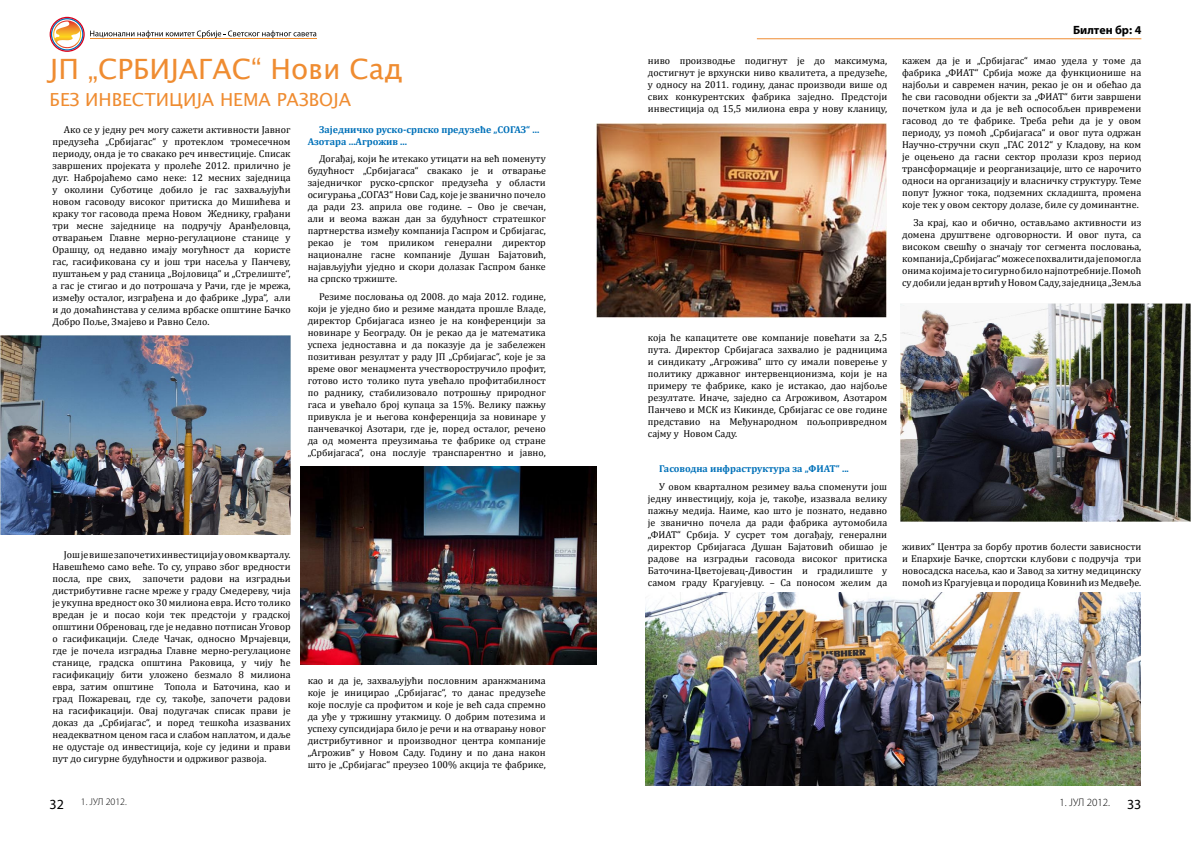
<style>
.page{position:relative;width:1191px;height:842px;background:#fff}
.page>*{position:absolute;margin:0;border:0;box-sizing:border-box;transform-origin:0 0}
.t1{font:28px "Lucida Sans Unicode";color:#ef8c31}
.t2{font:18px "Lucida Sans Unicode";color:#ef8c31}
.t3{font:14px "Myriad Pro";color:#000}
.t4{font:700 12px "Myriad Pro";color:#000}
.t5{font:300 11px "Myriad Pro";color:#000}
.t6{font:10px/12px "Cambria";color:#000;text-align:justify}
.t7{font:700 10px/12px "Cambria";color:#0071b9}
.t8{font:300 10px "Myriad Pro";color:#000}
.s1{font-weight:400;font-size:14px}
</style>
<div class="page">
<svg style="left:50px;top:17px;width:266px;height:35px"></svg>
<hr style="left:90px;top:39px;width:227px;height:1px;background:#ef8d30">
<hr style="left:757px;top:39px;width:384px;height:1px;background:#ef8c31">
<img style="left:645px;top:593px;width:495px;height:192px">
<img style="left:0;top:336px;width:291px;height:199px">
<img style="left:300px;top:467px;width:297px;height:197px">
<img style="left:596px;top:124px;width:290px;height:194px">
<img style="left:900px;top:304px;width:291px;height:218px">
<h1 class="t1" style="left:50px;top:47px;width:355px">ЈП „СРБИЈАГАС“ Нови Сад</h1>
<h2 class="t2" style="left:50px;top:85px;width:303px">БЕЗ ИНВЕСТИЦИЈА НЕМА РАЗВОЈА</h2>
<p class="t6" style="left:52px;top:123px;width:240px;text-indent:11px">Ако се у једну реч могу сажети активности Јавног предузећа „Србијагас“ у протеклом тромесечном периоду, онда је то свакако реч инвестиције. Списак завршених пројеката у пролеће 2012. прилично је дуг. Набројаћемо само неке: 12 месних заједница у околини Суботице добило је гас захваљујући новом гасоводу високог притиска до Мишићева и краку тог гасовода према Новом Жеднику, грађани три месне заједнице на подручју Аранђеловца, отварањем Главне мерно-регулационе станице у Орашцу, од недавно имају могућност да користе гас, гасификована су и још три насеља у Панчеву, пуштањем у рад станица „Војловица“ и „Стрелиште“, а гас је стигао и до потрошача у Рачи, где је мрежа, између осталог, изграђена и до фабрике „Јура“, али и до домаћинстава у селима врбаске општине Бачко Добро Поље, Змајево и Равно Село.</p>
<p class="t7" style="left:308px;top:123px;width:233px;text-indent:11px">Заједничко руско-српско предузеће „СОГАЗ“ ...<br>Азотара ...Агрожив ...</p>
<p class="t6" style="left:308px;top:153px;width:240px;text-indent:11px">Догађај, који ће итекако утицати на већ поменуту будућност „Србијагаса“ свакако је и отварање заједничког руско-српског предузећа у области осигурања „СОГАЗ“ Нови Сад, које је званично почело да ради 23. априла ове године. – Ово је свечан, али и веома важан дан за будућност стратешког партнерства између компанија Гаспром и Србијагас, рекао је том приликом генерални директор националне гасне компаније Душан Бајатовић, најављујући уједно и скори долазак Гаспром банке на српско тржиште.</p>
<p class="t6" style="left:308px;top:290px;width:240px;text-indent:11px">Резиме пословања од 2008. до маја 2012. године, који је уједно био и резиме мандата прошле Владе, директор Србијагаса изнео је на конференцији за новинаре у Београду. Он је рекао да је математика успеха једноставна и да показује да је забележен позитиван резултат у раду ЈП „Србијагас“, које је за време овог менаџмента учестворостручило профит, готово исто толико пута увећало профитабилност по раднику, стабилизовало потрошњу природног гаса и увећало број купаца за 15%. Велику пажњу привукла је и његова конференција за новинаре у панчевачкој Азотари, где је, поред осталог, речено да од момента преузимања те фабрике од стране „Србијагаса“, она послује транспарентно и јавно,</p>
<p class="t6" style="left:52px;top:549px;width:240px;text-indent:11px">Још је више започетих инвестиција у овом кварталу.<br>Навешћемо само веће. То су, управо због вредности посла, пре свих, започети радови на изградњи дистрибутивне гасне мреже у граду Смедереву, чија је укупна вредност око 30 милиона евра. Исто толико вредан је и посао који тек предстоји у градској општини Обреновац, где је недавно потписан Уговор о гасификацији. Следе Чачак, односно Мрчајевци, где је почела изградња Главне мерно-регулационе станице, градска општина Раковица, у чију ће гасификацију бити уложено безмало 8 милиона евра, затим општине Топола и Баточина, као и град Пожаревац, где су, такође, започети радови на гасификацији. Овај подугачак списак прави је доказ да „Србијагас“, и поред тешкоћа изазваних неадекватном ценом гаса и слабом наплатом, и даље не одустаје од инвестиција, које су једини и прави пут до сигурне будућности и одрживог развоја.</p>
<h3 class="t3" style="left:50px;top:795px;width:8px">32</h3>
<p class="t8" style="left:81px;top:796px;width:48px">1. ЈУЛ 2012.</p>
<p class="t6" style="left:308px;top:674px;width:240px">као и да је, захваљујући пословним аранжманима које је иницирао „Србијагас“, то данас предузеће које послује са профитом и које је већ сада спремно да уђе у тржишну утакмицу. О добрим потезима и успеху супсидијара било је речи и на отварању новог дистрибутивног и производног центра компаније „Агрожив“ у Новом Саду. Годину и по дана након што је „Србијагас“ преузео 100% акција те фабрике,</p>
<p class="t6" style="left:648px;top:55px;width:241px">ниво производње подигнут је до максимума, достигнут је врхунски ниво квалитета, а предузеће, у односу на 2011. годину, данас производи више од свих конкурентских фабрика заједно. Предстоји инвестиција од 15,5 милиона евра у нову кланицу,</p>
<p class="t4" style="left:1073px;top:22px;width:70px">Билтен бр: 4</p>
<p class="t6" style="left:902px;top:55px;width:241px">кажем да је и „Србијагас“ имао удела у томе да фабрика „ФИАТ“ Србија може да функционише на најбољи и савремен начин, рекао је он и обећао да ће сви гасоводни објекти за „ФИАТ“ бити завршени почетком јула и да је већ оспособљен привремени гасовод до те фабрике. Треба рећи да је у овом периоду, уз помоћ „Србијагаса“ и овог пута одржан Научно-стручни скуп „ГАС 2012“ у Кладову, на ком је оцењено да гасни сектор пролази кроз период трансформације и реорганизације, што се нарочито односи на организацију и власничку структуру. Теме попут Јужног тока, подземних складишта, промена које тек у овом сектору долазе, биле су доминантне.</p>
<p class="t6" style="left:902px;top:217px;width:241px;text-indent:11px">За крај, као и обично, остављамо активности из домена друштвене одговорности. И овог пута, са високом свешћу о значају тог сегмента пословања, компанија „Србијагас“ може се похвалити да је помогла онима којима је то сигурно било најпотребније. Помоћ су добили један вртић у Новом Саду, заједница „Земља</p>
<p class="t6" style="left:648px;top:331px;width:241px">која ће капацитете ове компаније повећати за 2,5 пута. Директор Србијагаса захвалио је радницима и синдикату „Агрожива“ што су имали поверење у политику државног интервенционизма, који је на примеру те фабрике, како је истакао, дао најбоље резултате. Иначе, заједно са Агроживом, Азотаром Панчево и МСК из Кикинде, Србијагас се ове године представио на Међународном пољопривредном сајму у Новом Саду.</p>
<p class="t7" style="left:659px;top:462px;width:191px">Гасоводна инфраструктура за „ФИАТ“ ...</p>
<p class="t6" style="left:648px;top:480px;width:241px;text-indent:11px">У овом кварталном резимеу ваља споменути још једну инвестицију, која је, такође, изазвала велику пажњу медија. Наиме, као што је познато, недавно је званично почела да ради фабрика аутомобила „ФИАТ“ Србија. У сусрет том догађају, генерални директор Србијагаса Душан Бајатовић обишао је радове на изградњи гасовода високог притиска Баточина-Цветојевац-Дивостин и градилиште у самом граду Крагујевцу. – Са поносом желим да</p>
<p class="t6" style="left:902px;top:541px;width:241px">живих“ Центра за борбу против болести зависности и Епархије Бачке, спортски клубови с подручја три новосадска насеља, као и Завод за хитну медицинску помоћ из Крагујевца и породица Ковинић из Медвеђе.</p>
<p class="t5" style="left:1059px;top:796px;width:75px">1. ЈУЛ 2012. <span class="s1">33</span></p>
</div>
